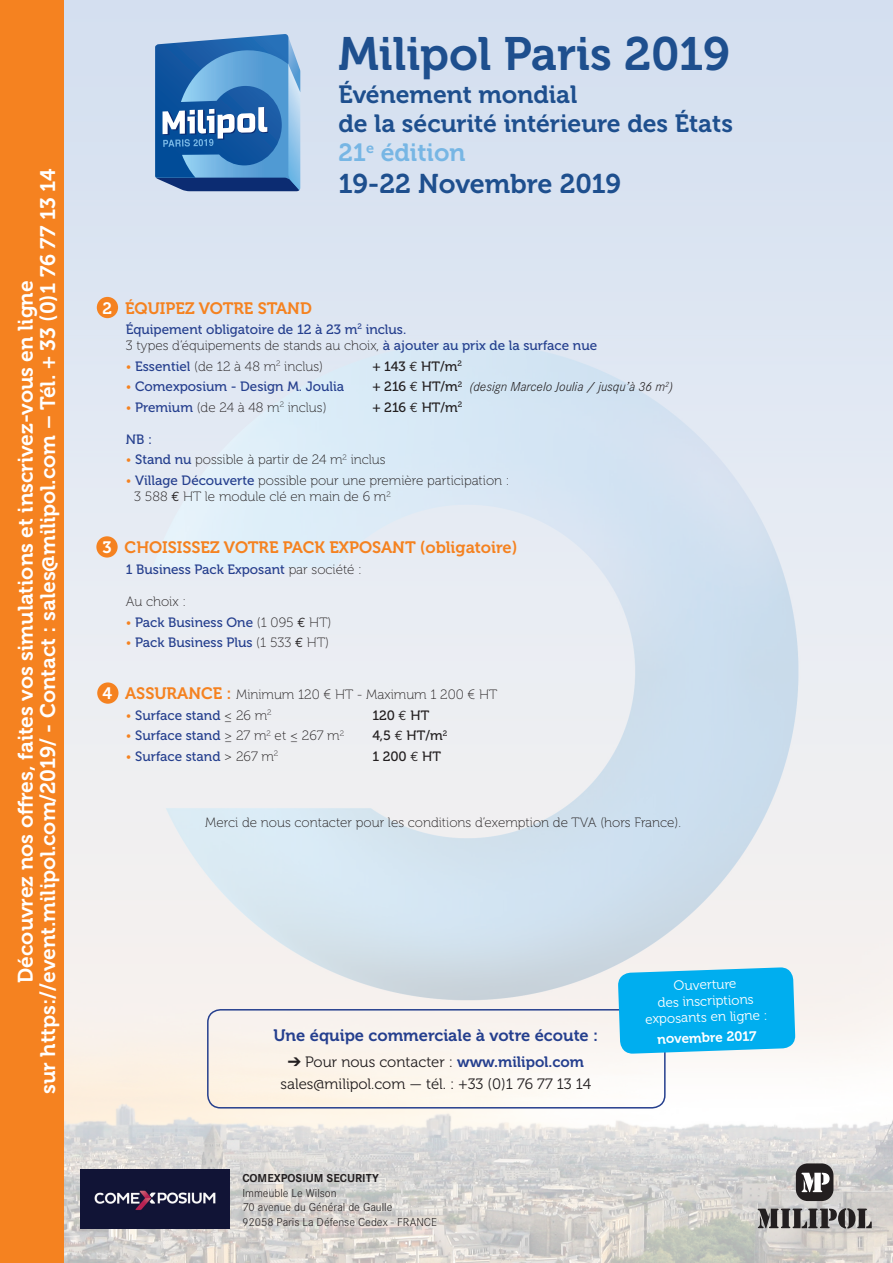
<style>
.page{position:relative;width:893px;height:1263px;background:#fff}
.page>*{position:absolute;margin:0;border:0;box-sizing:border-box;transform-origin:0 0}
.t1{font:46.5px "Museo 700";color:#1e4f8e}
.t2{font:27px "Museo 700";letter-spacing:-.005em;color:#1e4f8e}
.t3{font:24.9px/29px "Museo 700";color:#1e4f8e}
.t4{font:21px/22.5px "Museo 700";color:#fff;text-align:center}
.t5{font:16.5px "Museo 700";color:#f58220}
.t6{font:16.5px "Museo 700";color:#253f8e}
.t7{font:15px/22.2px "Museo 300";color:#231f20;text-align:center}
.t8{font:13.5px/16.2px "Museo 100";color:#231f20}
.t9{font:13.5px "Museo 500";color:#253f8e}
.t10{font:italic 300 13.5px "Corporate S";color:#231f20}
.t11{font:13.5px "Museo 500";color:#231f20}
.t12{font:13.5px/16.2px "Museo 300";color:#fff;text-align:center}
.t13{font:13.5px "Museo 700";color:#fff}
.t14{font:300 12px/14.4px "Corporate S";color:#231f20}
.t15{font:700 12px "Corporate S";color:#231f20}
.s1{color:#77b6e4}
.s2{color:#fff}
.s3{font-family:"Museo 500";color:#253f8e}
.s4{color:#f58220}
.s5{font-family:"Euro Mono"}
.s6{font-family:"Museo 100";color:#f58220}
.s7{font-family:"Museo 500";font-weight:400;font-style:normal}
.s8{font-family:"Euro Mono";font-weight:400;font-style:normal}
.s9{font-family:"Museo 100";color:#231f20}
.s10{font-family:"Euro Mono";color:#231f20}
.s11{font-family:"Museo 700";font-size:16.5px;color:#fff}
.s12{font-family:"Museo 700";font-size:16.5px;color:#f58220}
.s13{font-family:"Museo 700";color:#253f8e}
</style>
<div class="page">
<img style="left:64px;top:0;width:829px;height:1263px">
<div style="left:0;top:0;width:64px;height:1263px;background:#f58220"></div>
<div style="left:96px;top:536px;width:22px;height:22px;background:#f58220;border-radius:50%"></div>
<div style="left:97px;top:682px;width:21px;height:22px;background:#f58220;border-radius:50%"></div>
<div style="left:97px;top:297px;width:21px;height:21px;background:#f58220;border-radius:50%"></div>
<img style="left:81px;top:1170px;width:148px;height:59px">
<div style="left:796px;top:1163px;width:37px;height:38px;background:#231f20;border-radius:12px"></div>
<svg style="left:801px;top:1173px;width:29px;height:19px"></svg>
<svg style="left:758px;top:1208px;width:114px;height:20px"></svg>
<div style="left:207px;top:1009px;width:459px;height:99px;border:2px solid #253f8e;border-radius:13px"></div>
<svg style="left:618px;top:967px;width:178px;height:87px"></svg>
<svg style="left:155px;top:34px;width:145px;height:157px"></svg>
<h3 class="t4" style="left:15px;top:1094px;width:927px;rotate:-90deg">Découvrez nos offres, faites vos simulations et inscrivez-vous en ligne<br>sur https://event.milipol.com/2019/ - Contact : sales@milipol.com – Tél. + 33 (0)1 76 77 13 14</h3>
<h1 class="t1" style="left:338px;top:28px;width:393px">Milipol Paris 2019</h1>
<h3 class="t3" style="left:338px;top:80px;width:396px">Événement mondial<br>de la sécurité intérieure des États<br><span class="s1">21</span><sup>e</sup> <span class="s1">édition</span></h3>
<h2 class="t2" style="left:338px;top:169px;width:284px">19-22 Novembre 2019</h2>
<p class="t5" style="left:102px;top:299px;width:211px"><span class="s2">2</span> ÉQUIPEZ VOTRE STAND</p>
<p class="t9" style="left:126px;top:322px;width:282px">Équipement obligatoire de 12 à 23 m<sup>2</sup> inclus.</p>
<p class="t8" style="left:126px;top:338px;width:473px">3 types d’équipements de stands au choix, <span class="s3">à ajouter au prix de la surface nue</span></p>
<p class="t8" style="left:126px;top:358px;width:199px"><span class="s4">•</span> <span class="s3">Essentiel</span> (de 12 à 48 m<sup>2</sup> inclus)</p>
<p class="t11" style="left:372px;top:359px;width:91px">+ 143 <span class="s5">E</span> HT/m<sup>2</sup></p>
<p class="t9" style="left:126px;top:379px;width:220px"><span class="s6">•</span> Comexposium - Design M. Joulia</p>
<p class="t10" style="left:372px;top:379px;width:302px"><span class="s7">+ 216</span> <span class="s8">E</span> <span class="s7">HT/m</span><sup>2</sup> (design Marcelo Joulia / jusqu’à 36 m<sup>2</sup>)</p>
<p class="t8" style="left:126px;top:399px;width:202px"><span class="s4">•</span> <span class="s3">Premium</span> (de 24 à 48 m<sup>2</sup> inclus)</p>
<p class="t11" style="left:372px;top:399px;width:92px">+ 216 <span class="s5">E</span> HT/m<sup>2</sup></p>
<p class="t9" style="left:126px;top:432px;width:28px">NB :</p>
<p class="t8" style="left:126px;top:452px;width:261px"><span class="s4">•</span> <span class="s3">Stand nu</span> possible à partir de 24 m<sup>2</sup> inclus</p>
<p class="t8" style="left:134px;top:472px;width:377px;text-indent:-9px"><span class="s4">•</span> <span class="s3">Village Découverte</span> possible pour une première participation :<br>3 588 <span class="s5">E</span> HT le module clé en main de 6 m<sup>2</sup></p>
<p class="t5" style="left:102px;top:538px;width:417px"><span class="s2">3</span> CHOISISSEZ VOTRE PACK EXPOSANT (obligatoire)</p>
<p class="t9" style="left:126px;top:562px;width:238px">1 Business Pack Exposant <span class="s9">par société :</span></p>
<p class="t8" style="left:126px;top:594px;width:62px">Au choix :</p>
<p class="t9" style="left:126px;top:614px;width:207px"><span class="s6">•</span> Pack Business One <span class="s9">(1 095</span> <span class="s10">E</span> <span class="s9">HT)</span></p>
<p class="t9" style="left:126px;top:635px;width:205px"><span class="s6">•</span> Pack Business Plus <span class="s9">(1 533</span> <span class="s10">E</span> <span class="s9">HT)</span></p>
<p class="t8" style="left:102px;top:687px;width:397px"><span class="s11">4</span> <span class="s12">ASSURANCE :</span> Minimum 120 € HT - Maximum 1 200 € HT</p>
<p class="t9" style="left:126px;top:708px;width:147px"><span class="s6">•</span> Surface stand <span class="s9">≤ 26 m</span><sup>2</sup></p>
<p class="t11" style="left:372px;top:708px;width:58px">120 <span class="s5">E</span> HT</p>
<p class="t9" style="left:126px;top:728px;width:220px"><span class="s6">•</span> Surface stand <span class="s9">≥ 27 m</span><sup>2</sup> <span class="s9">et ≤ 267 m</span><sup>2</sup></p>
<p class="t11" style="left:372px;top:728px;width:76px">4,5 <span class="s5">E</span> HT/m<sup>2</sup></p>
<p class="t9" style="left:126px;top:748px;width:154px"><span class="s6">•</span> Surface stand <span class="s9">&gt; 267 m</span><sup>2</sup></p>
<p class="t11" style="left:372px;top:748px;width:70px">1 200 <span class="s5">E</span> HT</p>
<p class="t8" style="left:205px;top:814px;width:477px">Merci de nous contacter pour les conditions d’exemption de TVA (hors France).</p>
<p class="t6" style="left:273px;top:1026px;width:326px">Une équipe commerciale à votre écoute :</p>
<p class="t7" style="left:280px;top:1051px;width:312px">➔ Pour nous contacter : <span class="s13">www.milipol.com </span>sales@milipol.com — tél. : +33 (0)1 76 77 13 14</p>
<p class="t15" style="left:242px;top:1171px;width:138px">COMEXPOSIUM SECURITY</p>
<p class="t14" style="left:242px;top:1186px;width:196px">Immeuble Le Wilson<br>70 avenue du Général de Gaulle<br>92058 Paris La Défense Cedex - France</p>
<p class="t12" style="left:644px;top:979px;width:124px;rotate:-2deg">Ouverture<br>des inscriptions exposants en ligne :</p>
<p class="t13" style="left:657px;top:1031px;width:101px;rotate:-2deg">novembre 2017</p>
</div>
